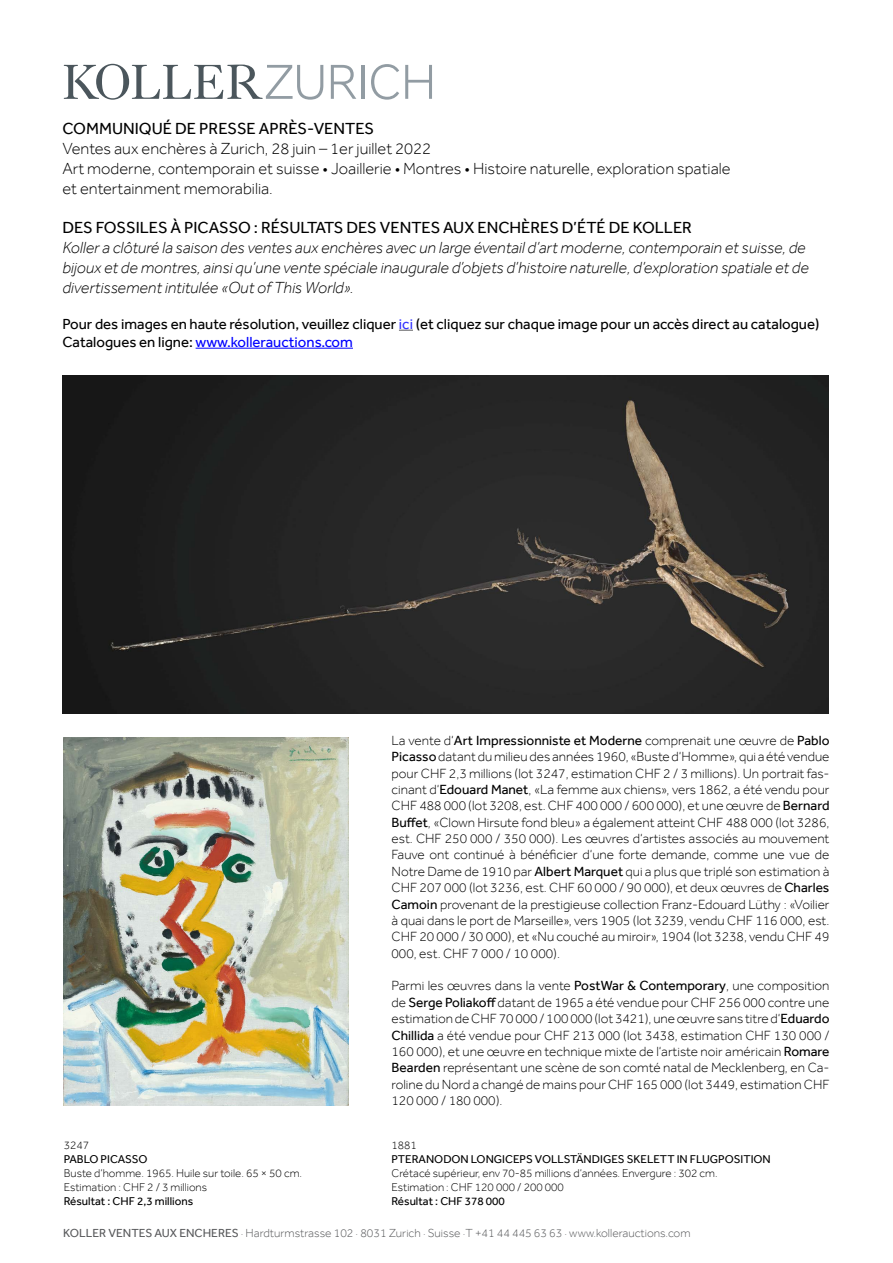
<style>
.page{position:relative;width:893px;height:1263px;background:#fff}
.page>*{position:absolute;margin:0;border:0;box-sizing:border-box;transform-origin:0 0}
.t1{font:italic 300 16.5px/19.8px "Effra";color:#000}
.t2{font:300 16.5px/19.8px "Effra";color:#000}
.t3{font:16.5px "Effra";color:#000}
.t4{font:15px/18px "Effra";color:#000}
.t5{font:300 13.65px/16.4px "Effra";color:#000;text-align:justify}
.t6{font:300 12px "Effra";color:#58595b}
.t7{font:300 11.7px/14px "Effra";color:#000}
.t8{font:11.7px "Effra";color:#000}
.s1{color:#33f}
.s2{color:#00f}
.s3{font-weight:400}
</style>
<div class="page">
<svg style="left:64px;top:64px;width:259px;height:36px"></svg>
<svg style="left:331px;top:65px;width:25px;height:34px"></svg>
<hr style="left:362px;top:65px;width:3px;height:34px;background:#929ca3">
<svg style="left:371px;top:64px;width:28px;height:36px"></svg>
<svg style="left:405px;top:65px;width:27px;height:34px"></svg>
<svg style="left:399px;top:330px;width:14px;height:1px"></svg>
<hr style="left:196px;top:348px;width:157px;height:1px;background:#00f">
<img style="left:64px;top:737px;width:285px;height:368px">
<img style="left:63px;top:376px;width:765px;height:337px">
<p class="t3" style="left:62px;top:119px;width:313px">COMMUNIQUÉ DE PRESSE APRÈS-VENTES</p>
<p class="t2" style="left:62px;top:139px;width:670px">Ventes aux enchères à Zurich, 28 juin – 1er juillet 2022<br>Art moderne, contemporain et suisse • Joaillerie • Montres • Histoire naturelle, exploration spatiale et entertainment memorabilia.</p>
<p class="t3" style="left:62px;top:218px;width:631px">DES FOSSILES À PICASSO : RÉSULTATS DES VENTES AUX ENCHÈRES D’ÉTÉ DE KOLLER</p>
<p class="t1" style="left:62px;top:238px;width:748px">Koller a clôturé la saison des ventes aux enchères avec un large éventail d’art moderne, contemporain et suisse, de bijoux et de montres, ainsi qu’une vente spéciale inaugurale d’objets d’histoire naturelle, d’exploration spatiale et de divertissement intitulée «Out of This World».</p>
<p class="t4" style="left:62px;top:315px;width:759px">Pour des images en haute résolution, veuillez cliquer <span class="s1">ici</span> (et cliquez sur chaque image pour un accès direct au catalogue)<br>Catalogues en ligne: <span class="s2">www.kollerauctions.com</span></p>
<p class="t7" style="left:64px;top:1138px;width:27px">3247</p>
<p class="t8" style="left:64px;top:1152px;width:85px">PABLO PICASSO</p>
<p class="t7" style="left:64px;top:1166px;width:240px">Buste d‘homme. 1965. Huile sur toile. 65 × 50 cm.<br>Estimation : CHF 2 / 3 millions</p>
<p class="t8" style="left:64px;top:1194px;width:131px">Résultat : CHF 2,3 millions</p>
<p class="t5" style="left:391px;top:732px;width:440px">La vente d‘<span class="s3">Art Impressionniste et Moderne</span> comprenait une œuvre de <span class="s3">Pablo Picasso</span> datant du milieu des années 1960, «Buste d‘Homme», qui a été vendue pour CHF 2,3 millions (lot 3247, estimation CHF 2 / 3 millions). Un portrait fas&shy;cinant d‘<span class="s3">Edouard Manet</span>, «La femme aux chiens», vers 1862, a été vendu pour CHF 488 000 (lot 3208, est. CHF 400 000 / 600 000), et une œuvre de <span class="s3">Bernard Buffet</span>, «Clown Hirsute fond bleu» a également atteint CHF 488 000 (lot 3286, est. CHF 250 000 / 350 000). Les œuvres d‘artistes associés au mouvement Fauve ont continué à bénéficier d‘une forte demande, comme une vue de Notre Dame de 1910 par <span class="s3">Albert Marquet</span> qui a plus que triplé son estimation à CHF 207 000 (lot 3236, est. CHF 60 000 / 90 000), et deux œuvres de <span class="s3">Charles Camoin</span> provenant de la prestigieuse collection Franz-Edouard Lüthy : «Voilier à quai dans le port de Marseille», vers 1905 (lot 3239, vendu CHF 116 000, est.<br>CHF 20 000 / 30 000), et «Nu couché au miroir», 1904 (lot 3238, vendu CHF 49<br>000, est. CHF 7 000 / 10 000).</p>
<p class="t5" style="left:391px;top:977px;width:440px">Parmi les œuvres dans la vente <span class="s3">PostWar &amp; Contemporary</span>, une composition de <span class="s3">Serge Poliakoff</span> datant de 1965 a été vendue pour CHF 256 000 contre une estimation de CHF 70 000 / 100 000 (lot 3421), une œuvre sans titre d‘<span class="s3">Eduardo Chillida</span> a été vendue pour CHF 213 000 (lot 3438, estimation CHF 130 000 / 160 000), et une œuvre en technique mixte de l‘artiste noir américain <span class="s3">Romare Bearden</span> représentant une scène de son comté natal de Mecklenberg, en Ca&shy;roline du Nord a changé de mains pour CHF 165 000 (lot 3449, estimation CHF 120 000 / 180 000).</p>
<p class="t7" style="left:392px;top:1138px;width:27px">1881</p>
<p class="t8" style="left:392px;top:1152px;width:381px">PTERANODON LONGICEPS VOLLSTÄNDIGES SKELETT IN FLUGPOSITION</p>
<p class="t7" style="left:392px;top:1166px;width:328px">Crétacé supérieur, env 70-85 millions d‘années. Envergure : 302 cm.<br>Estimation : CHF 120 000 / 200 000</p>
<p class="t8" style="left:392px;top:1194px;width:115px">Résultat : CHF 378 000</p>
<p class="t6" style="left:63px;top:1225px;width:629px"><span class="s3">KOLLER VENTES AUX ENCHERES</span> · Hardturmstrasse 102 · 8031 Zurich · Suisse ·T +41 44 445 63 63 · www.kollerauctions.com</p>
</div>
